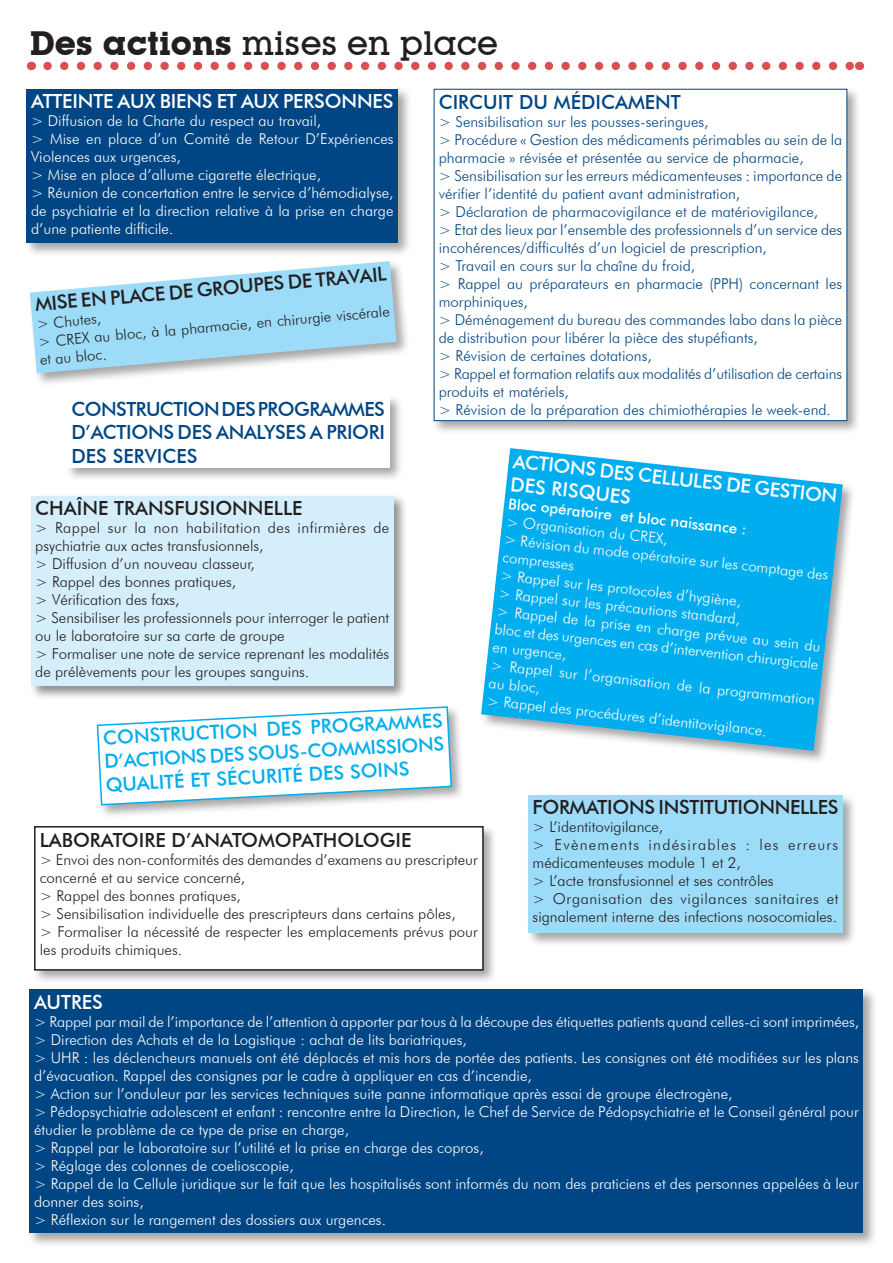
<style>
.page{position:relative;width:893px;height:1263px;background:#fff}
.page>*{position:absolute;margin:0;border:0;box-sizing:border-box;transform-origin:0 0}
.t1{font:500 33px "Lubalin Graph IT Cby BT";color:#231f20}
.t2{font:500 19.5px "Futura BT";color:#231f20}
.t3{font:500 19.5px/23.4px "Futura BT";letter-spacing:-.015em;color:#004684}
.t4{font:500 19.5px/23.4px "Futura BT";color:#00aeef;text-align:justify}
.t5{font:500 19.5px "Futura BT";letter-spacing:-.01em;color:#fff}
.t6{font:300 15px/18px "Futura BT";color:#fff}
.t7{font:300 15px/18px "Futura BT";color:#231f20}
.t8{font:300 15px/18px "Futura BT";color:#004684}
.t9{font:500 15px "Futura BT";color:#fff}
.s1{font-weight:700}
</style>
<div class="page">
<div style="left:25px;top:87px;width:387px;height:170px;background:#231f20;opacity:.4"></div>
<div style="left:27px;top:89px;width:371px;height:153px;background:#004684"></div>
<div style="left:431px;top:87px;width:430px;height:348px;background:#231f20;opacity:.4"></div>
<div style="left:434px;top:89px;width:413px;height:332px;background:#fff"></div>
<div style="left:28px;top:259px;width:382px;height:128px;background:#231f20;opacity:.4"></div>
<svg style="left:30px;top:261px;width:367px;height:112px"></svg>
<div style="left:526px;top:793px;width:331px;height:154px;background:#231f20;opacity:.4"></div>
<div style="left:528px;top:795px;width:315px;height:138px;background:#9cdcf8"></div>
<div style="left:479px;top:446px;width:377px;height:318px;background:#231f20;opacity:.4"></div>
<svg style="left:481px;top:448px;width:362px;height:303px;background:#2cbaef"></svg>
<div style="left:32px;top:824px;width:466px;height:161px;background:#231f20;opacity:.4"></div>
<div style="left:35px;top:827px;width:448px;height:143px;background:#fff"></div>
<div style="left:34px;top:826px;width:450px;height:145px;border:2px solid #231f20"></div>
<div style="left:28px;top:987px;width:849px;height:260px;background:#231f20;opacity:.4"></div>
<div style="left:30px;top:990px;width:833px;height:243px;background:#004684"></div>
<div style="left:65px;top:394px;width:339px;height:88px;background:#231f20;opacity:.4"></div>
<div style="left:67px;top:397px;width:322px;height:71px;background:#fff"></div>
<div style="left:95px;top:704px;width:371px;height:115px;background:#231f20;opacity:.4"></div>
<svg style="left:96px;top:705px;width:357px;height:101px"></svg>
<div style="left:29px;top:493px;width:379px;height:207px;background:#231f20;opacity:.5"></div>
<div style="left:31px;top:496px;width:362px;height:190px;background:#d4effb"></div>
<svg style="left:48px;top:62px;width:803px;height:8px"></svg>
<h1 class="t1" style="left:30px;top:23px;width:470px"><span class="s1">Des actions</span> mises en place</h1>
<h2 class="t3" style="left:439px;top:90px;width:155px">CIRCUIT DU MÉDICA</h2>
<h2 class="t3" style="left:628px;top:90px;width:54px">MENT</h2>
<p class="t8" style="left:439px;top:112px;width:405px">&gt; Sensibilisation sur les pousses-seringues,<br>&gt; Procédure « Gestion des médicaments périmables au sein de la pharmacie » révisée et présentée au service de pharmacie,<br>&gt; Sensibilisation sur les erreurs médicamenteuses : importance de vérifier l’identité du patient avant administration,<br>&gt; Déclaration de pharmacovigilance et de matériovigilance,<br>&gt; Etat des lieux par l’ensemble des professionnels d’un service des incohérences/difficultés d’un logiciel de prescription,<br>&gt; Travail en cours sur la chaîne du froid,<br>&gt; Rappel au préparateurs en pharmacie (PPH) concernant les morphiniques,<br>&gt; Déménagement du bureau des commandes labo dans la pièce de distribution pour libérer la pièce des stupéfiants,<br>&gt; Révision de certaines dotations,<br>&gt; Rappel et formation relatifs aux modalités d’utilisation de certains produits et matériels,<br>&gt; Révision de la préparation des chimiothérapies le week-end.</p>
<h2 class="t5" style="left:31px;top:89px;width:364px">ATTEI NTE AUX BIE NS ET AUX PERSONNES</h2>
<p class="t6" style="left:31px;top:111px;width:364px">&gt; Diffusion de la Charte du respect au travail,<br>&gt; Mise en place d’un Comité de Retour D’Expériences Violences aux urgences,<br>&gt; Mise en place d’allume cigarette électrique,<br>&gt; Réunion de concertation entre le service d’hémodialyse, de psychiatrie et la direction relative à la prise en charge d’une patiente difficile.</p>
<h2 class="t2" style="left:168px;top:281px;width:204px;rotate:-5deg">DE GR OUPES DE TRA VAIL</h2>
<p class="t7" style="left:36px;top:315px;width:354px;rotate:-5deg">&gt; Chutes,<br>&gt; CREX au bloc, à la pharmacie, en chirurgie viscérale et au bloc.</p>
<h2 class="t2" style="left:34px;top:293px;width:98px;rotate:-5deg">MI SE EN PLACE</h2>
<h2 class="t3" style="left:71px;top:397px;width:315px">CONSTRUCTI ON DES PROGRAMMES<br>D’ACTI ONS DES ANALYSES A PRI ORI<br>DES SERVICES</h2>
<h2 class="t5" style="left:514px;top:449px;width:138px;rotate:6deg">AC TIONS DE S CELL</h2>
<h2 class="t5" style="left:680px;top:467px;width:160px;rotate:6deg">ULE S DE GESTION</h2>
<h2 class="t5" style="left:512px;top:472px;width:123px;rotate:6deg">DE S RI SQUES</h2>
<h2 class="t2" style="left:35px;top:496px;width:239px">CHAÎNE TRANSFUSIONNELLE</h2>
<p class="t7" style="left:35px;top:518px;width:356px">&gt; Rappel sur la non habilitation des infirmières de psychiatrie aux actes transfusionnels,<br>&gt; Diffusion d’un nouveau classeur,<br>&gt; Rappel des bonnes pratiques,<br>&gt; Vérification des faxs,<br>&gt; Sensibiliser les professionnels pour interroger le patient ou le laboratoire sur sa carte de groupe<br>&gt; Formaliser une note de service reprenant les modalités de prélèvements pour les groupes sanguins.</p>
<p class="t9" style="left:509px;top:495px;width:241px;rotate:6deg">BLOC OPÉRATOIRE ET BLOC NAISSANCE :</p>
<p class="t6" style="left:507px;top:512px;width:328px;rotate:6deg">&gt; Organisation du CREX,<br>&gt; Révision du mode opératoire sur les comptage des compresses<br>&gt; Rappel sur les protocoles d’hygiène,<br>&gt; Rappel sur les précautions standard,<br>&gt; Rappel de la prise en charge prévue au sein du bloc et des urgences en cas d’intervention chirurgicale en urgence,<br>&gt; Rappel sur l’organisation de la programmation au bloc,<br>&gt; Rappel des procédures d’identitovigilance.</p>
<h2 class="t4" style="left:103px;top:726px;width:342px;rotate:-3deg">CONSTR UC TION DE S PR OGRA MMES D’AC TIONS DE S SOUS-C OMMISSIONS QUALI TÉ ET SÉC URI TÉ DE S SOINS</h2>
<h2 class="t2" style="left:533px;top:795px;width:268px">FORMATI ONS I NSTITUTI ONNELLE</h2>
<h2 class="t2" style="left:828px;top:795px;width:12px">S</h2>
<p class="t7" style="left:533px;top:818px;width:307px">&gt; L’identitovigilance,<br>&gt; Evènements indésirables : les erreurs médicamenteuses module 1 et 2,<br>&gt; L’acte transfusionnel et ses contrôles<br>&gt; Organisation des vigilances sanitaires et signalement interne des infections nosocomiales.</p>
<h2 class="t2" style="left:40px;top:828px;width:109px">LABORATOIRE</h2>
<h2 class="t2" style="left:172px;top:828px;width:232px">D’ANATOMOPATHOLOGIE</h2>
<p class="t7" style="left:40px;top:850px;width:440px">&gt; Envoi des non-conformités des demandes d’examens au prescripteur concerné et au service concerné,<br>&gt; Rappel des bonnes pratiques,<br>&gt; Sensibilisation individuelle des prescripteurs dans certains pôles,<br>&gt; Formaliser la nécessité de respecter les emplacements prévus pour les produits chimiques.</p>
<h2 class="t5" style="left:34px;top:990px;width:70px">AUTRES</h2>
<p class="t6" style="left:34px;top:1012px;width:827px">&gt; Rappel par mail de l’importance de l’attention à apporter par tous à la découpe des étiquettes patients quand celles-ci sont imprimées, &gt; Direction des Achats et de la Logistique : achat de lits bariatriques,<br>&gt; UHR : les déclencheurs manuels ont été déplacés et mis hors de portée des patients. Les consignes ont été modifiées sur les plans d’évacuation. Rappel des consignes par le cadre à appliquer en cas d’incendie,<br>&gt; Action sur l’onduleur par les services techniques suite panne informatique après essai de groupe électrogène,<br>&gt; Pédopsychiatrie adolescent et enfant : rencontre entre la Direction, le Chef de Service de Pédopsychiatrie et le Conseil général pour étudier le problème de ce type de prise en charge,<br>&gt; Rappel par le laboratoire sur l’utilité et la prise en charge des copros,<br>&gt; Réglage des colonnes de coelioscopie,<br>&gt; Rappel de la Cellule juridique sur le fait que les hospitalisés sont informés du nom des praticiens et des personnes appelées à leur donner des soins,<br>&gt; Réflexion sur le rangement des dossiers aux urgences.</p>
</div>
